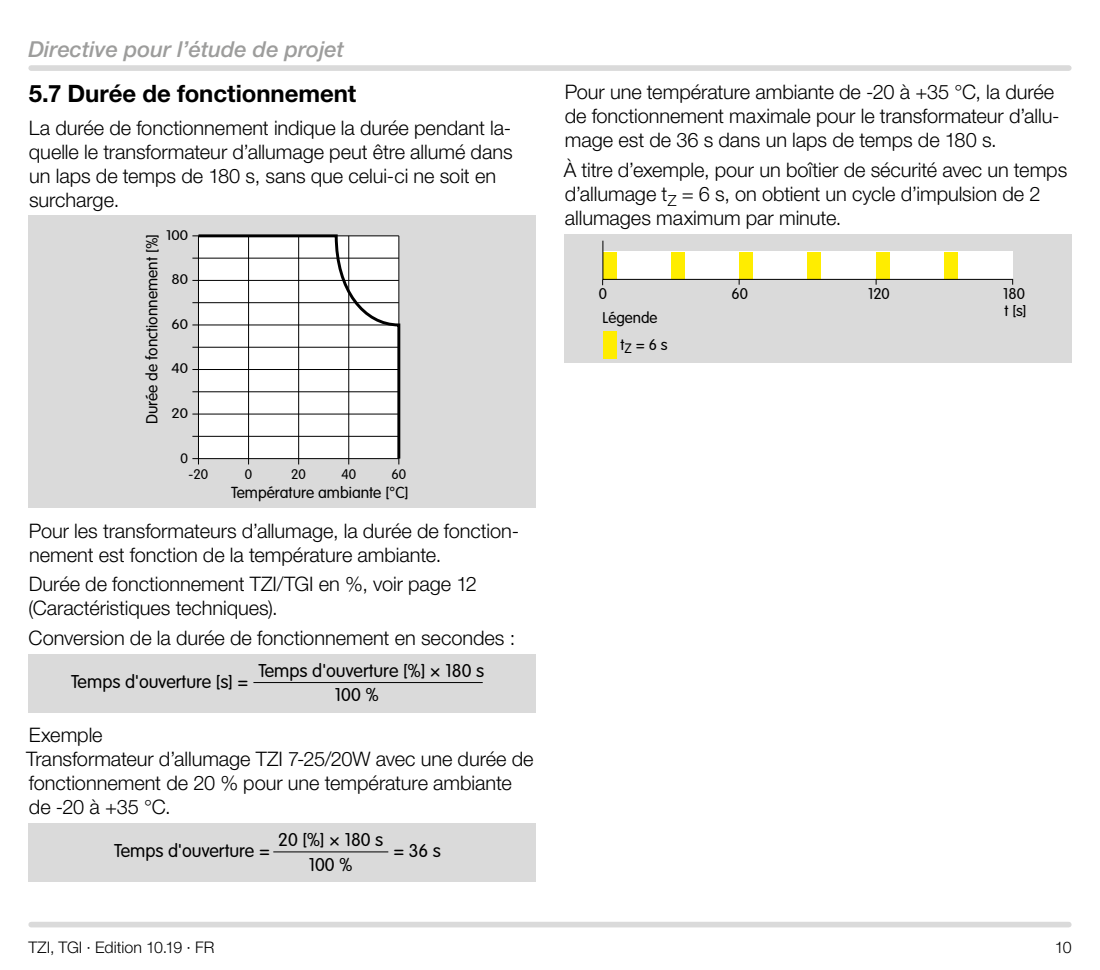
<style>
.page{position:relative;width:1100px;height:970px;background:#fff}
.page>*{position:absolute;margin:0;border:0;box-sizing:border-box;transform-origin:0 0}
.t1{font:700 24px "Helvetica Neue LT Pro";color:#000}
.t2{font:italic 500 22px "Helvetica Neue LT Pro";color:#9d9d9c}
.t3{font:300 20px/24px "Helvetica Neue LT Pro";letter-spacing:-.005em;color:#000}
.t4{font:300 18.2px/24.6px "VAG Rounded Std";color:#000}
.t5{font:300 16px "Helvetica Neue LT Pro";letter-spacing:-.005em;color:#000}
.t6{font:300 15.8px "VAG Rounded Std";color:#000}
.t7{font:300 15.4px "VAG Rounded Std";color:#000}
.t8{font:300 13.8px "VAG Rounded Std";color:#000;scale:1.12 1}
.t9{font:300 13.8px "VAG Rounded Std";color:#000}
.t10{font:13.8px "Helvetica";color:#000}
</style>
<div class="page">
<div style="left:31px;top:921px;width:1038px;height:6px;background:#dadada"></div>
<div style="left:31px;top:65px;width:1038px;height:6px;background:#dadada"></div>
<div style="left:28px;top:216px;width:508px;height:292px;background:#dadada"></div>
<hr style="left:192px;top:458px;width:207px;height:1px;background:#000">
<hr style="left:192px;top:235px;width:207px;height:1px;background:#000">
<hr style="left:198px;top:236px;width:1px;height:228px;background:#000">
<hr style="left:192px;top:436px;width:207px;height:1px;background:#000">
<hr style="left:192px;top:413px;width:207px;height:1px;background:#000">
<hr style="left:192px;top:391px;width:207px;height:1px;background:#000">
<hr style="left:192px;top:369px;width:207px;height:1px;background:#000">
<hr style="left:192px;top:347px;width:207px;height:1px;background:#000">
<hr style="left:192px;top:324px;width:207px;height:1px;background:#000">
<hr style="left:192px;top:302px;width:207px;height:1px;background:#000">
<hr style="left:192px;top:280px;width:207px;height:1px;background:#000">
<hr style="left:192px;top:258px;width:207px;height:1px;background:#000">
<hr style="left:248px;top:236px;width:1px;height:228px;background:#000">
<hr style="left:298px;top:236px;width:1px;height:228px;background:#000">
<hr style="left:348px;top:236px;width:1px;height:228px;background:#000">
<hr style="left:398px;top:236px;width:1px;height:228px;background:#000">
<svg style="left:196px;top:234px;width:205px;height:227px;background:#e7e7e7"></svg>
<div style="left:28px;top:654px;width:508px;height:58px;background:#dadada"></div>
<hr style="left:253px;top:682px;width:230px;height:1px;background:#000">
<div style="left:28px;top:823px;width:508px;height:59px;background:#dadada"></div>
<hr style="left:273px;top:851px;width:115px;height:1px;background:#000">
<div style="left:564px;top:234px;width:507px;height:128px;background:#dadada"></div>
<svg style="left:602px;top:240px;width:412px;height:45px"></svg>
<div style="left:603px;top:331px;width:13px;height:28px;background:#ffed00"></div>
<p class="t2" style="left:28px;top:36px;width:317px">Directive pour l’étude de projet</p>
<p class="t1" style="left:29px;top:79px;width:329px">5.7 Durée de fonctionnement</p>
<p class="t3" style="left:29px;top:115px;width:485px">La durée de fonctionnement indique la durée pendant la&shy;quelle le transformateur d’allumage peut être allumé dans un laps de temps de 180 s, sans que celui-ci ne soit en surcharge.</p>
<p class="t8" style="left:166px;top:227px;width:21px">100</p>
<p class="t6" style="left:143px;top:424px;width:192px;rotate:-90deg">Durée de fonctionnement [%]</p>
<p class="t8" style="left:171px;top:271px;width:16px">80</p>
<p class="t8" style="left:171px;top:316px;width:16px">60</p>
<p class="t8" style="left:171px;top:360px;width:16px">40</p>
<p class="t8" style="left:171px;top:405px;width:16px">20</p>
<p class="t10" style="left:180px;top:447px;width:9px">0</p>
<p class="t9" style="left:189px;top:466px;width:21px">-20</p>
<p class="t9" style="left:245px;top:466px;width:9px">0</p>
<p class="t9" style="left:291px;top:466px;width:16px">20</p>
<p class="t9" style="left:341px;top:466px;width:16px">40</p>
<p class="t9" style="left:391px;top:466px;width:16px">60</p>
<p class="t6" style="left:231px;top:483px;width:179px">Température ambiante [°C]</p>
<p class="t3" style="left:29px;top:518px;width:492px">Pour les transformateurs d’allumage, la durée de fonction&shy;nement est fonction de la température ambiante.</p>
<p class="t3" style="left:29px;top:571px;width:450px">Durée de fonctionnement TZI/TGI en %, voir page 12 (Caractéristiques techniques).</p>
<p class="t3" style="left:29px;top:625px;width:488px">Conversion de la durée de fonctionnement en secondes :</p>
<p class="t4" style="left:71px;top:670px;width:179px">Temps d'ouverture [s] =</p>
<p class="t4" style="left:335px;top:658px;width:151px;text-indent:-77px">Temps d'ouverture [%] × 180 s<br>100 %</p>
<p class="t3" style="left:26px;top:722px;width:509px">Exemple<br>Transformateur d’allumage TZI 7-25/20W avec une durée de fonctionnement de 20 % pour une température ambiante de -20 à +35 °C.</p>
<p class="t4" style="left:114px;top:839px;width:157px">Temps d'ouverture =</p>
<p class="t4" style="left:278px;top:828px;width:107px;text-align:center">20 [%] × 180 s<br>100 %</p>
<p class="t4" style="left:393px;top:839px;width:49px">= 36 s</p>
<p class="t3" style="left:565px;top:80px;width:496px">Pour une température ambiante de -20 à +35 °C, la durée de fonctionnement maximale pour le transformateur d’allu&shy;mage est de 36 s dans un laps de temps de 180 s.</p>
<p class="t3" style="left:564px;top:157px;width:505px">À titre d’exemple, pour un boîtier de sécurité avec un temps d’allumage t<sub>Z</sub> = 6 s, on obtient un cycle d’impulsion de 2 allumages maximum par minute.</p>
<p class="t7" style="left:599px;top:284px;width:10px">0</p>
<p class="t7" style="left:731px;top:284px;width:18px">60</p>
<p class="t7" style="left:868px;top:284px;width:23px">120</p>
<p class="t7" style="left:1003px;top:284px;width:23px">180</p>
<p class="t7" style="left:620px;top:335px;width:49px">t<sub>Z</sub> = 6 s</p>
<p class="t7" style="left:1004px;top:302px;width:24px">t [s]</p>
<p class="t7" style="left:602px;top:309px;width:57px">Légende</p>
<p class="t5" style="left:28px;top:937px;width:188px">TZI, TGI · Edition 10.19 · FR</p>
<p class="t5" style="left:1055px;top:937px;width:18px">10</p>
</div>
